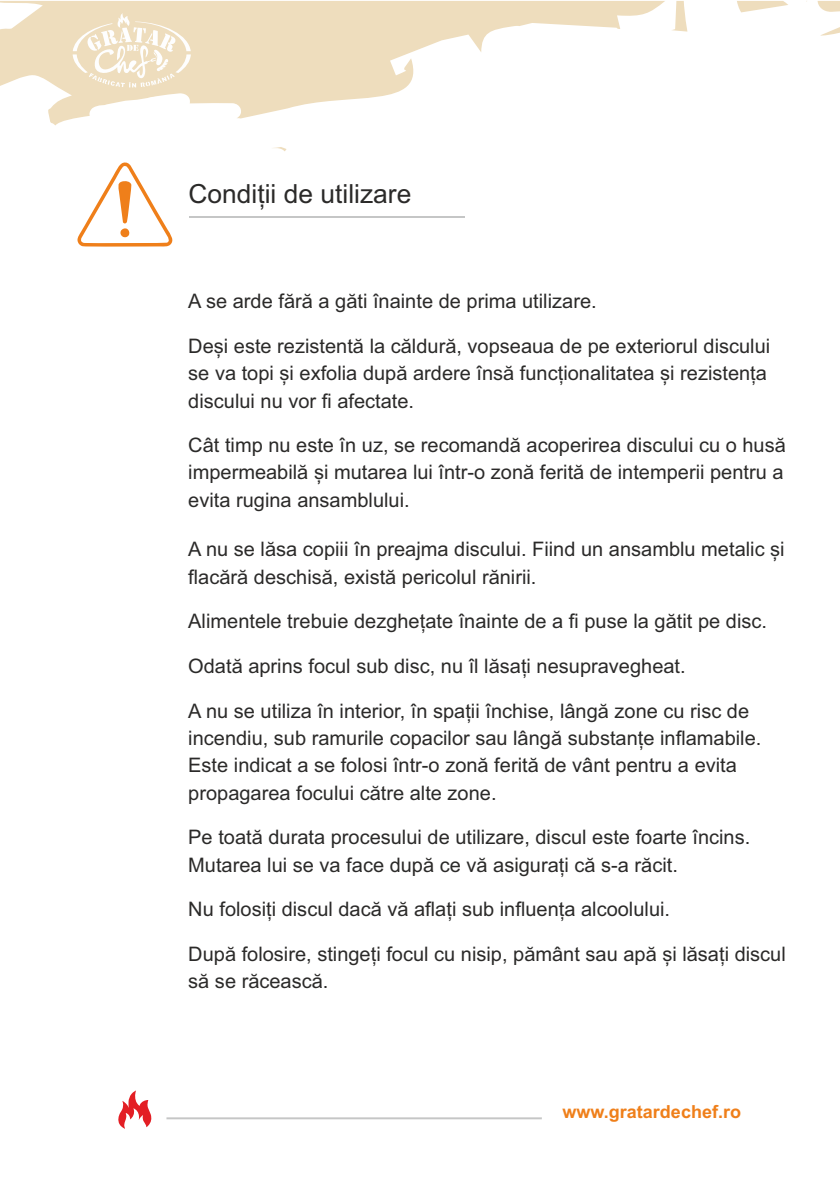
<style>
.page{position:relative;width:840px;height:1191px;background:#fff}
.page>*{position:absolute;margin:0;border:0;box-sizing:border-box;transform-origin:0 0}
.t1{font:26.4px "Arial";color:#2b2a29}
.t2{font:20px/27.2px "Arial";color:#2b2a29}
.t3{font:700 18px "Arial";color:#ef7f1a}
</style>
<div class="page">
<svg style="left:0;top:1px;width:839px;height:150px"></svg>
<svg style="left:73px;top:13px;width:118px;height:74px"></svg>
<svg style="left:166px;top:1117px;width:375px;height:2px"></svg>
<svg style="left:118px;top:1090px;width:34px;height:38px"></svg>
<svg style="left:77px;top:162px;width:96px;height:85px"></svg>
<hr style="left:189px;top:216px;width:275px;height:2px;background:#c5c6c6">
<h1 class="t1" style="left:188px;top:184px;width:224px">Condiții de utilizare</h1>
<p class="t2" style="left:188px;top:289px;width:409px">A se arde fără a găti înainte de prima utilizare.</p>
<p class="t2" style="left:188px;top:334px;width:583px">Deși este rezistentă la căldură, vopseaua de pe exteriorul discului se va topi și exfolia după ardere însă funcționalitatea și rezistența discului nu vor fi afectate.</p>
<p class="t2" style="left:188px;top:433px;width:598px;text-align:justify">Cât timp nu este în uz, se recomandă acoperirea discului cu o husă impermeabilă și mutarea lui într-o zonă ferită de intemperii pentru a evita rugina ansamblului.</p>
<p class="t2" style="left:188px;top:537px;width:597px">A nu se lăsa copiii în preajma discului. Fiind un ansamblu metalic și flacără deschisă, există pericolul rănirii.</p>
<p class="t2" style="left:188px;top:609px;width:580px">Alimentele trebuie dezghețate înainte de a fi puse la gătit pe disc.</p>
<p class="t2" style="left:188px;top:654px;width:498px">Odată aprins focul sub disc, nu îl lăsați nesupravegheat.</p>
<p class="t2" style="left:188px;top:699px;width:574px">A nu se utiliza în interior, în spații închise, lângă zone cu risc de incendiu, sub ramurile copacilor sau lângă substanțe inflamabile.<br>Este indicat a se folosi într-o zonă ferită de vânt pentru a evita propagarea focului către alte zone.</p>
<p class="t2" style="left:188px;top:825px;width:563px">Pe toată durata procesului de utilizare, discul este foarte încins.<br>Mutarea lui se va face după ce vă asigurați că s-a răcit.</p>
<p class="t2" style="left:188px;top:897px;width:483px">Nu folosiți discul dacă vă aflați sub influența alcoolului.</p>
<p class="t2" style="left:188px;top:942px;width:598px">După folosire, stingeți focul cu nisip, pământ sau apă și lăsați discul să se răcească.</p>
<p class="t3" style="left:562px;top:1104px;width:180px">www.gratardechef.ro</p>
</div>
